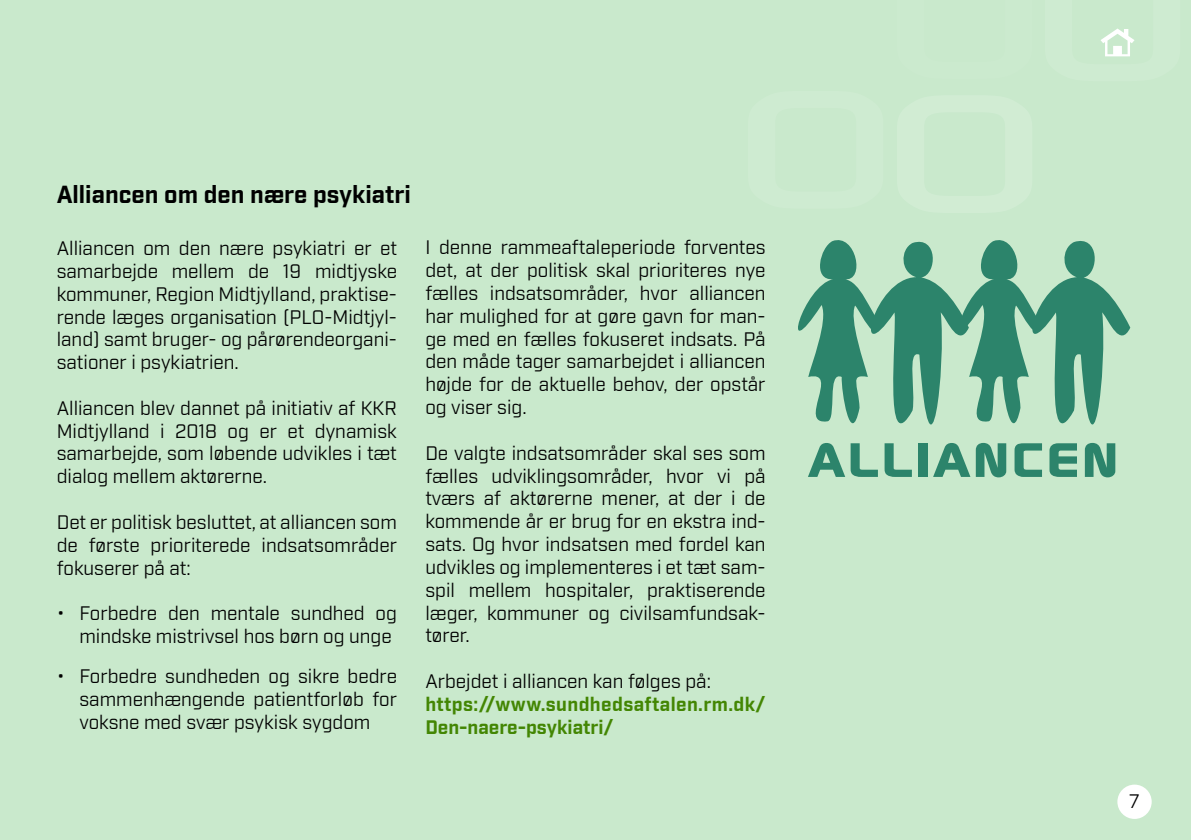
<style>
.page{position:relative;width:1191px;height:840px;background:#fff}
.page>*{position:absolute;margin:0;border:0;box-sizing:border-box;transform-origin:0 0}
.Underrubrik_H4{font:700 24px "Industry";color:#000}
.Brødtekst_-_P{font:19px/22.8px "Industry";color:#000;text-align:justify}
.Bullet{font:19px/22.8px "Industry";color:#000;text-align:right}
.Brødtekst_-_P-2{font:700 19px/22.8px "Industry";letter-spacing:.015em;color:#438603}
</style>
<div class="page">
<div style="left:0;top:0;width:1191px;height:839px;background:#c9e9cc"></div>
<svg style="left:798px;top:240px;width:332px;height:238px"></svg>
<svg style="left:1101px;top:28px;width:34px;height:29px"></svg>
<div style="left:1117px;top:784px;width:34px;height:34px;background:#fff;border-radius:50%"></div>
<h4 class="Underrubrik_H4" style="left:57px;top:179px;width:356px">Alliancen om den nære psykiatri</h4>
<p class="Brødtekst_-_P" style="left:57px;top:237px;width:342px">Alliancen om den nære psykiatri er et samarbejde mellem de 19 midtjyske kommuner, Region Midtjylland, praktise&shy;rende læges organisation (PLO-Midtjyl&shy;land) samt bruger- og pårørendeorgani&shy;sationer i psykiatrien.</p>
<p class="Brødtekst_-_P" style="left:57px;top:397px;width:342px">Alliancen blev dannet på initiativ af KKR Midtjylland i 2018 og er et dynamisk samarbejde, som løbende udvikles i tæt dialog mellem aktørerne.</p>
<p class="Brødtekst_-_P" style="left:57px;top:511px;width:342px">Det er politisk besluttet, at alliancen som de første prioriterede indsatsområder fokuserer på at:</p>
<p class="Bullet" style="left:57px;top:602px;width:342px">• Forbedre den mentale sundhed og mindske mistrivsel hos børn og unge</p>
<p class="Bullet" style="left:79px;top:664px;width:319px;text-align:justify;text-indent:-23px">• Forbedre sundheden og sikre bedre sammenhængende patientforløb for voksne med svær psykisk sygdom</p>
<p class="Brødtekst_-_P" style="left:425px;top:236px;width:342px">I denne rammeaftaleperiode forventes det, at der politisk skal prioriteres nye fælles indsatsområder, hvor alliancen har mulighed for at gøre gavn for man&shy;ge med en fælles fokuseret indsats. På den måde tager samarbejdet i alliancen højde for de aktuelle behov, der opstår og viser sig.</p>
<p class="Brødtekst_-_P" style="left:425px;top:442px;width:342px">De valgte indsatsområder skal ses som fælles udviklingsområder, hvor vi på tværs af aktørerne mener, at der i de kommende år er brug for en ekstra ind&shy;sats. Og hvor indsatsen med fordel kan udvikles og implementeres i et tæt sam&shy;spil mellem hospitaler, praktiserende læger, kommuner og civilsamfundsak&shy;tører.</p>
<p class="Brødtekst_-_P" style="left:425px;top:670px;width:287px">Arbejdet i alliancen kan følges på:</p>
<p class="Brødtekst_-_P-2" style="left:425px;top:693px;width:342px">https://www.sundhedsaftalen.rm.dk/<br>Den-naere-psykiatri/</p>
<p class="Brødtekst_-_P" style="left:1129px;top:789px;width:12px">7</p>
</div>
